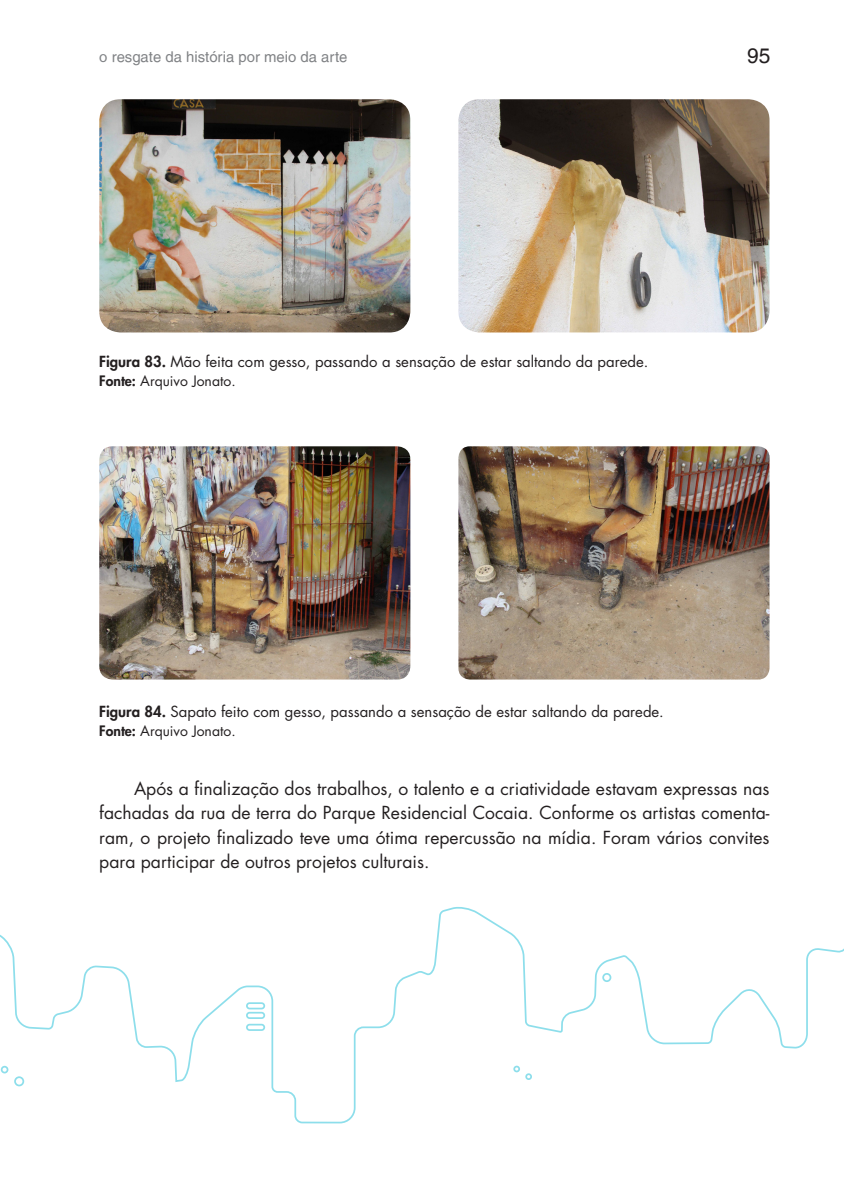
<style>
.page{position:relative;width:844px;height:1191px;background:#fff}
.page>*{position:absolute;margin:0;border:0;box-sizing:border-box;transform-origin:0 0}
.t1{font:21px "Helvetica LT";color:#231f20}
._01_Texto_geral{font:17.5px/24.5px "Futura Std";color:#231f20;text-align:justify}
.legenda_figuras{font:14.88px "Futura Std";color:#231f20}
.t2{font:14.88px "Helvetica LT";color:#808285}
.fonte_imgs{font:14px "Futura Std";color:#231f20}
.s1{font-weight:800}
</style>
<div class="page">
<svg style="left:0;top:907px;width:843px;height:217px"></svg>
<img style="left:99px;top:99px;width:311px;height:233px">
<img style="left:458px;top:99px;width:311px;height:233px">
<img style="left:99px;top:446px;width:311px;height:233px">
<img style="left:458px;top:446px;width:311px;height:233px">
<p class="t2" style="left:99px;top:48px;width:250px">o resgate da história por meio da arte</p>
<p class="t1" style="left:747px;top:43px;width:25px">95</p>
<p class="legenda_figuras" style="left:99px;top:352px;width:550px"><span class="s1">Figura 83.</span> Mão feita com gesso, passando a sensação de estar saltando da parede.</p>
<p class="fonte_imgs" style="left:99px;top:372px;width:138px"><span class="s1">Fonte:</span> Arquivo Jonato.</p>
<p class="legenda_figuras" style="left:99px;top:702px;width:566px"><span class="s1">Figura 84.</span> Sapato feito com gesso, passando a sensação de estar saltando da parede.</p>
<p class="fonte_imgs" style="left:99px;top:722px;width:138px"><span class="s1">Fonte:</span> Arquivo Jonato.</p>
<p class="_01_Texto_geral" style="left:99px;top:776px;width:671px;text-indent:35px">Após a finalização dos trabalhos, o talento e a criatividade estavam expressas nas fachadas da rua de terra do Parque Residencial Cocaia. Conforme os artistas comenta&shy;ram, o projeto finalizado teve uma ótima repercussão na mídia. Foram vários convites para participar de outros projetos culturais.</p>
</div>
